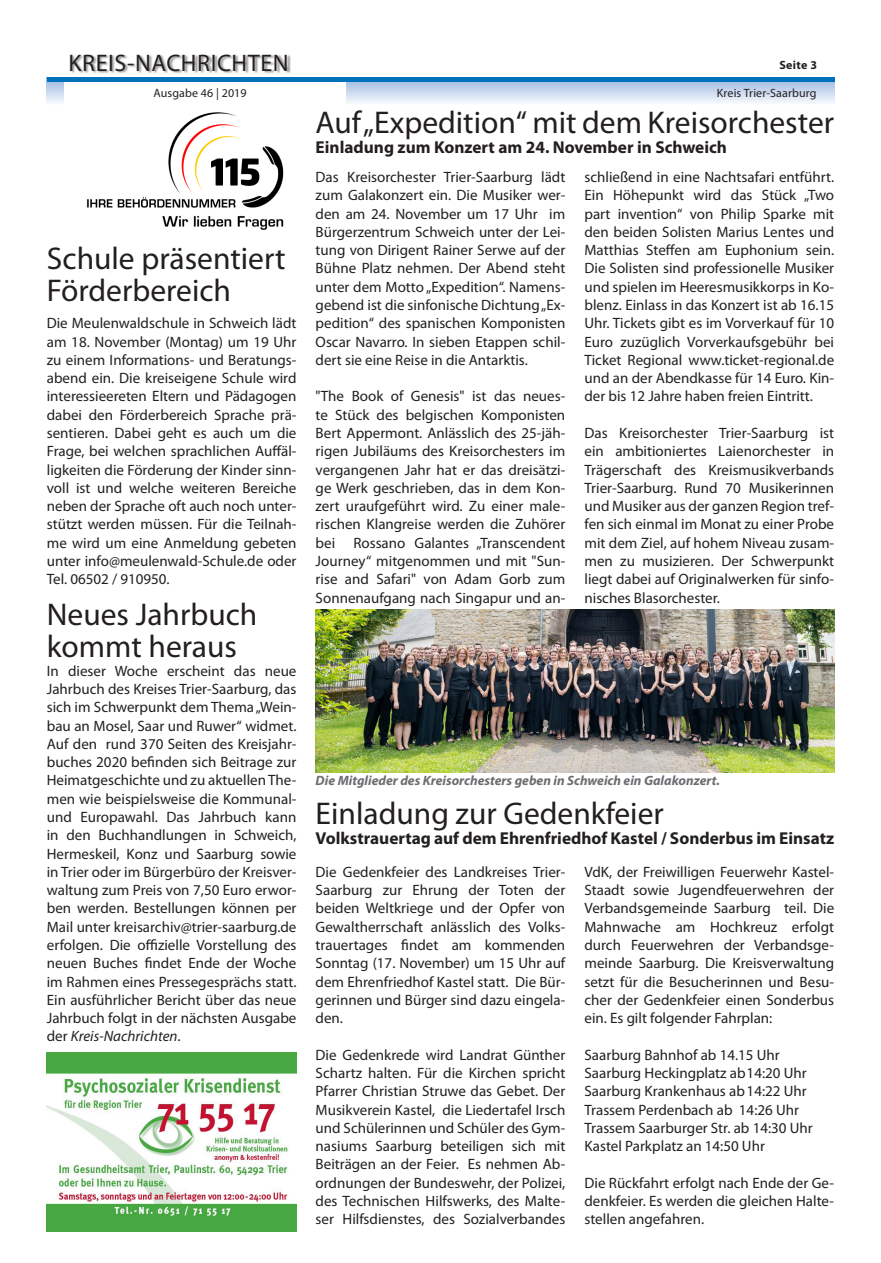
<style>
.page{position:relative;width:881px;height:1263px;background:#fff}
.page>*{position:absolute;margin:0;border:0;box-sizing:border-box;transform-origin:0 0}
.Headline{font:31.5px "Myriad Pro";color:#231f20}
.t1{font:24px "Myriad Pro";letter-spacing:.025em;color:#231f20}
.Subline{font:700 17.25px "Myriad Pro";color:#231f20}
.Fließtext{font:15px/18.3px "Myriad Pro";color:#231f20;text-align:justify}
.Bilduntertitel{font:italic 700 13.5px "Myriad Pro";color:#6c6d70}
.t2{font:12px "Myriad Pro";letter-spacing:.01em;color:#231f20}
.t3{font:700 12px "Myriad Pro";letter-spacing:.025em;color:#231f20}
.s1{font-style:italic}
</style>
<div class="page">
<svg style="left:47px;top:82px;width:786px;height:21px;background:#cedbef"></svg>
<div style="left:64px;top:0;width:281px;height:113px;background:#fff"></div>
<div style="left:71px;top:54px;width:220px;height:20px;background:#231f20;opacity:.5"></div>
<hr style="left:47px;top:78px;width:786px;height:4px;background:#0072bc">
<img style="left:87px;top:112px;width:197px;height:118px">
<img style="left:47px;top:1052px;width:249px;height:179px">
<img style="left:315px;top:609px;width:518px;height:164px">
<h2 class="t1" style="left:68px;top:48px;width:221px">KREIS-NACHRICHTEN</h2>
<p class="t2" style="left:153px;top:86px;width:95px">Ausgabe 46 | 2019</p>
<p class="Headline" style="left:47px;top:239px;width:240px">Schule präsentiert</p>
<p class="Headline" style="left:47px;top:271px;width:186px">Förderbereich</p>
<p class="Fließtext" style="left:47px;top:314px;width:251px">Die Meulenwaldschule in Schweich lädt am 18. November (Montag) um 19 Uhr zu einem Informations- und Beratungs&shy;abend ein. Die kreiseigene Schule wird interessieereten Eltern und Pädagogen dabei den Förderbereich Sprache prä&shy;sentieren. Dabei geht es auch um die Frage, bei welchen sprachlichen Auffäl&shy;ligkeiten die Förderung der Kinder sinn&shy;voll ist und welche weiteren Bereiche neben der Sprache oft auch noch unter&shy;stützt werden müssen. Für die Teilnah&shy;me wird um eine Anmeldung gebeten unter info@meulenwald-Schule.de oder Tel. 06502 / 910950.</p>
<p class="Headline" style="left:47px;top:595px;width:212px">Neues Jahrbuch</p>
<p class="Headline" style="left:47px;top:627px;width:192px">kommt heraus</p>
<p class="Fließtext" style="left:47px;top:661px;width:251px">In dieser Woche erscheint das neue Jahrbuch des Kreises Trier-Saarburg, das sich im Schwerpunkt dem Thema „Wein&shy;bau an Mosel, Saar und Ruwer“ widmet.<br>Auf den rund 370 Seiten des Kreisjahr&shy;buches 2020 befinden sich Beitrage zur Heimatgeschichte und zu aktuellen The&shy;men wie beispielsweise die Kommunal&shy;und Europawahl. Das Jahrbuch kann in den Buchhandlungen in Schweich, Hermeskeil, Konz und Saarburg sowie in Trier oder im Bürgerbüro der Kreisver&shy;waltung zum Preis von 7,50 Euro erwor&shy;ben werden. Bestellungen können per Mail unter kreisarchiv@trier-saarburg.de erfolgen. Die offizielle Vorstellung des neuen Buches findet Ende der Woche im Rahmen eines Pressegesprächs statt.<br>Ein ausführlicher Bericht über das neue Jahrbuch folgt in der nächsten Ausgabe der <span class="s1">Kreis-Nachrichten</span>.</p>
<p class="t3" style="left:779px;top:57px;width:39px">Seite 3</p>
<p class="t2" style="left:716px;top:86px;width:101px">Kreis Trier-Saarburg</p>
<p class="Headline" style="left:315px;top:103px;width:520px">Auf „Expedition“ mit dem Kreisorchester</p>
<p class="Subline" style="left:315px;top:136px;width:412px">Einladung zum Konzert am 24. November in Schweich</p>
<p class="Fließtext" style="left:315px;top:168px;width:251px">Das Kreisorchester Trier-Saarburg lädt zum Galakonzert ein. Die Musiker wer&shy;den am 24. November um 17 Uhr im Bürgerzentrum Schweich unter der Lei&shy;tung von Dirigent Rainer Serwe auf der Bühne Platz nehmen. Der Abend steht unter dem Motto „Expedition“. Namens&shy;gebend ist die sinfonische Dichtung „Ex&shy;pedition“ des spanischen Komponisten Oscar Navarro. In sieben Etappen schil&shy;dert sie eine Reise in die Antarktis.</p>
<p class="Fließtext" style="left:315px;top:387px;width:251px">"The Book of Genesis" ist das neues&shy;te Stück des belgischen Komponisten Bert Appermont. Anlässlich des 25-jäh&shy;rigen Jubiläums des Kreisorchesters im vergangenen Jahr hat er das dreisätzi&shy;ge Werk geschrieben, das in dem Kon&shy;zert uraufgeführt wird. Zu einer male&shy;rischen Klangreise werden die Zuhörer bei Rossano Galantes „Transcendent Journey“ mitgenommen und mit "Sun&shy;rise and Safari" von Adam Gorb zum Sonnenaufgang nach Singapur und an-</p>
<p class="Fließtext" style="left:584px;top:168px;width:251px">schließend in eine Nachtsafari entführt.<br>Ein Höhepunkt wird das Stück „Two part invention“ von Philip Sparke mit den beiden Solisten Marius Lentes und Matthias Steffen am Euphonium sein.<br>Die Solisten sind professionelle Musiker und spielen im Heeresmusikkorps in Ko&shy;blenz. Einlass in das Konzert ist ab 16.15<br>Uhr. Tickets gibt es im Vorverkauf für 10<br>Euro zuzüglich Vorverkaufsgebühr bei Ticket Regional www.ticket-regional.de und an der Abendkasse für 14 Euro. Kin&shy;der bis 12 Jahre haben freien Eintritt.</p>
<p class="Fließtext" style="left:584px;top:424px;width:251px">Das Kreisorchester Trier-Saarburg ist ein ambitioniertes Laienorchester in Trägerschaft des Kreismusikverbands Trier-Saarburg. Rund 70 Musikerinnen und Musiker aus der ganzen Region tref&shy;fen sich einmal im Monat zu einer Probe mit dem Ziel, auf hohem Niveau zusam&shy;men zu musizieren. Der Schwerpunkt liegt dabei auf Originalwerken für sinfo&shy;nisches Blasorchester.</p>
<p class="Bilduntertitel" style="left:315px;top:772px;width:405px">Die Mitglieder des Kreisorchesters geben in Schweich ein Galakonzert.</p>
<p class="Headline" style="left:315px;top:794px;width:349px">Einladung zur Gedenkfeier</p>
<p class="Subline" style="left:315px;top:827px;width:520px">Volkstrauertag auf dem Ehrenfriedhof Kastel / Sonderbus im Einsatz</p>
<p class="Fließtext" style="left:315px;top:862px;width:251px">Die Gedenkfeier des Landkreises Trier-Saarburg zur Ehrung der Toten der beiden Weltkriege und der Opfer von Gewaltherrschaft anlässlich des Volks&shy;trauertages findet am kommenden Sonntag (17. November) um 15 Uhr auf dem Ehrenfriedhof Kastel statt. Die Bür&shy;gerinnen und Bürger sind dazu eingela&shy;den.</p>
<p class="Fließtext" style="left:315px;top:1045px;width:251px">Die Gedenkrede wird Landrat Günther Schartz halten. Für die Kirchen spricht Pfarrer Christian Struwe das Gebet. Der Musikverein Kastel, die Liedertafel Irsch und Schülerinnen und Schüler des Gym&shy;nasiums Saarburg beteiligen sich mit Beiträgen an der Feier. Es nehmen Ab&shy;ordnungen der Bundeswehr, der Polizei, des Technischen Hilfswerks, des Malte&shy;ser Hilfsdienstes, des Sozialverbandes</p>
<p class="Fließtext" style="left:584px;top:862px;width:251px">VdK, der Freiwilligen Feuerwehr Kastel-Staadt sowie Jugendfeuerwehren der Verbandsgemeinde Saarburg teil. Die Mahnwache am Hochkreuz erfolgt durch Feuerwehren der Verbandsge&shy;meinde Saarburg. Die Kreisverwaltung setzt für die Besucherinnen und Besu&shy;cher der Gedenkfeier einen Sonderbus ein. Es gilt folgender Fahrplan:</p>
<p class="Fließtext" style="left:584px;top:1045px;width:197px">Saarburg Bahnhof ab 14.15 Uhr</p>
<p class="Fließtext" style="left:584px;top:1063px;width:224px">Saarburg Heckingplatz ab14:20 Uhr</p>
<p class="Fließtext" style="left:584px;top:1082px;width:224px">Saarburg Krankenhaus ab14:22 Uhr</p>
<p class="Fließtext" style="left:584px;top:1100px;width:216px">Trassem Perdenbach ab 14:26 Uhr</p>
<p class="Fließtext" style="left:584px;top:1118px;width:230px">Trassem Saarburger Str. ab 14:30 Uhr</p>
<p class="Fließtext" style="left:584px;top:1137px;width:182px">Kastel Parkplatz an 14:50 Uhr</p>
<p class="Fließtext" style="left:584px;top:1173px;width:251px">Die Rückfahrt erfolgt nach Ende der Ge&shy;denkfeier. Es werden die gleichen Halte&shy;stellen angefahren.</p>
</div>
